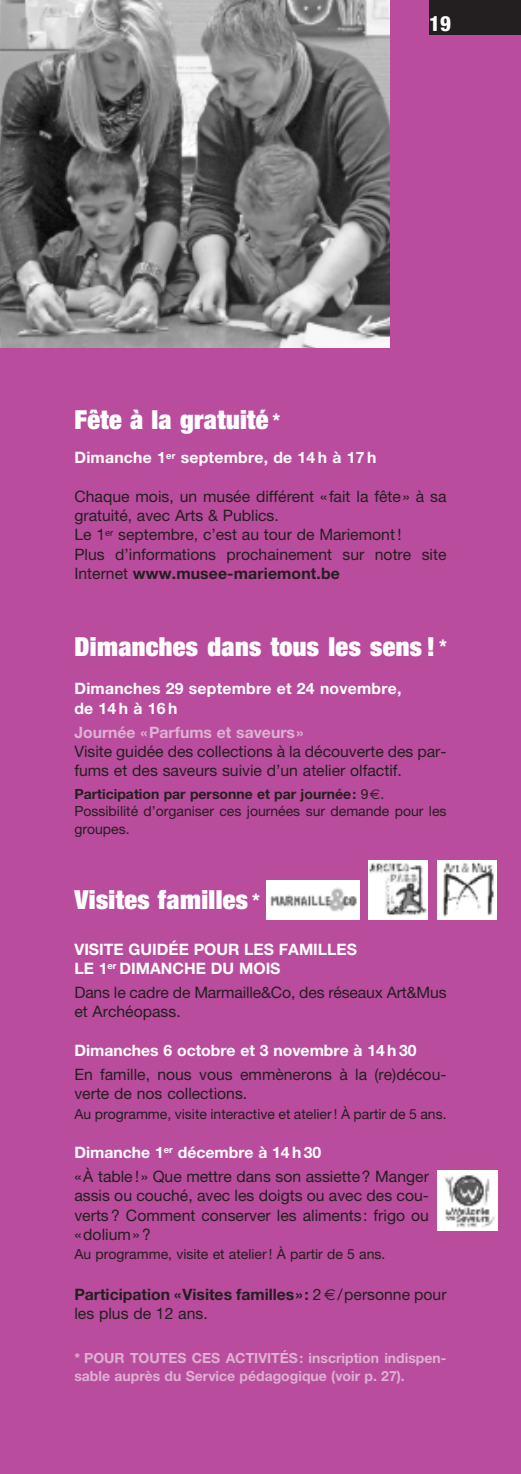
<style>
.page{position:relative;width:521px;height:1474px;background:#fff}
.page>*{position:absolute;margin:0;border:0;box-sizing:border-box;transform-origin:0 0}
.t1{font:900 expanded 26.25px "Helvetica Neue";letter-spacing:.015em;color:#fff}
.t2{font:800 condensed 21px "Helvetica Neue";color:#fff}
.t3{font:15.75px/19.2px "Helvetica Neue";color:#231f20}
.t4{font:700 15.75px/19.2px "Helvetica Neue";color:#fff}
.t5{font:700 15.75px/19.2px "Helvetica Neue";color:#231f20}
.t6{font:700 15.75px "Helvetica Neue";color:#ddb1d2}
.t7{font:14px/17.5px "Helvetica Neue";color:#231f20}
.t8{font:700 14px/17.5px "Helvetica Neue";color:#ddb1d2}
.s1{font-size:17.5px}
.s2{font-weight:700}
.s3{font-family:"Euro Sans"}
.s4{font-weight:700;color:#fff}
.s5{font-weight:400}
.s6{font-family:"Euro Sans";font-weight:400}
</style>
<div class="page">
<div style="left:0;top:0;width:521px;height:1473px;background:#ba4c9d"></div>
<div style="left:429px;top:0;width:92px;height:35px;background:#231f20"></div>
<img style="left:0;top:0;width:389px;height:347px">
<img style="left:437px;top:860px;width:60px;height:59px">
<img style="left:266px;top:881px;width:93px;height:38px">
<div style="left:368px;top:860px;width:60px;height:59px;background:#fff"></div>
<img style="left:369px;top:863px;width:58px;height:52px">
<img style="left:438px;top:1170px;width:59px;height:60px">
<h2 class="t2" style="left:429px;top:16px;width:23px">19</h2>
<h1 class="t1" style="left:74px;top:410px;width:207px">Fête à la gratuité <span class="s1">*</span></h1>
<p class="t4" style="left:74px;top:449px;width:304px">Dimanche 1<sup>er</sup> septembre, de 14 h à 17 h</p>
<p class="t3" style="left:74px;top:488px;width:374px">Chaque mois, un musée différent «fait la fête» à sa gratuité, avec Arts &amp; Publics.<br>Le 1<sup>er</sup> septembre, c’est au tour de Mariemont!<br>Plus d’informations prochainement sur notre site Internet <span class="s2">www.musee-mariemont.be</span></p>
<h1 class="t1" style="left:74px;top:637px;width:374px">Dimanches dans tous les sens ! <span class="s1">*</span></h1>
<p class="t4" style="left:74px;top:680px;width:329px">Dimanches 29 septembre et 24 novembre, de 14h à 16h</p>
<p class="t6" style="left:74px;top:726px;width:231px">Journée «Parfums et saveurs»</p>
<p class="t3" style="left:74px;top:743px;width:374px">Visite guidée des collections à la découverte des par&shy;fums et des saveurs suivie d’un atelier olfactif.</p>
<p class="t7" style="left:74px;top:786px;width:374px"><span class="s2">Participation par personne et par journée:</span> 9<span class="s3">€</span>.<br>Possibilité d’organiser ces journées sur demande pour les groupes.</p>
<h1 class="t1" style="left:74px;top:890px;width:187px">Visites familles <span class="s1">*</span></h1>
<p class="t4" style="left:74px;top:940px;width:284px">VISITE GUIDÉE POUR LES FAMILLES<br>LE 1<sup>er</sup> DIMANCHE DU MOIS</p>
<p class="t3" style="left:74px;top:984px;width:374px">Dans le cadre de Marmaille&amp;Co, des réseaux Art&amp;Mus et Archéopass.</p>
<p class="t4" style="left:74px;top:1042px;width:344px">Dimanches 6 octobre et 3 novembre à 14 h 30</p>
<p class="t3" style="left:74px;top:1066px;width:374px">En famille, nous vous emmènerons à la (re)décou&shy;verte de nos collections.</p>
<p class="t7" style="left:74px;top:1106px;width:374px">Au programme, visite interactive et atelier! À partir de 5 ans.</p>
<p class="t3" style="left:74px;top:1141px;width:356px;line-height:24.2px"><span class="s4">Dimanche 1</span><sup>er</sup> <span class="s4">décembre à 14 h 30<br></span>«À table!» Que mettre dans son assiette? Manger</p>
<p class="t3" style="left:74px;top:1187px;width:356px;text-align:justify">assis ou couché, avec les doigts ou avec des cou&shy;verts ? Comment conserver les aliments: frigo ou «dolium»?</p>
<p class="t7" style="left:74px;top:1246px;width:312px">Au programme, visite et atelier! À partir de 5 ans.</p>
<p class="t5" style="left:74px;top:1286px;width:374px">Participation «Visites familles»: <span class="s5">2</span><span class="s6">€</span><span class="s5">/personne pour les plus de 12 ans.</span></p>
<p class="t8" style="left:74px;top:1350px;width:374px">* POUR TOUTES CES ACTIVITÉS: inscription indispen&shy;sable auprès du Service pédagogique (voir p. 27).</p>
</div>
